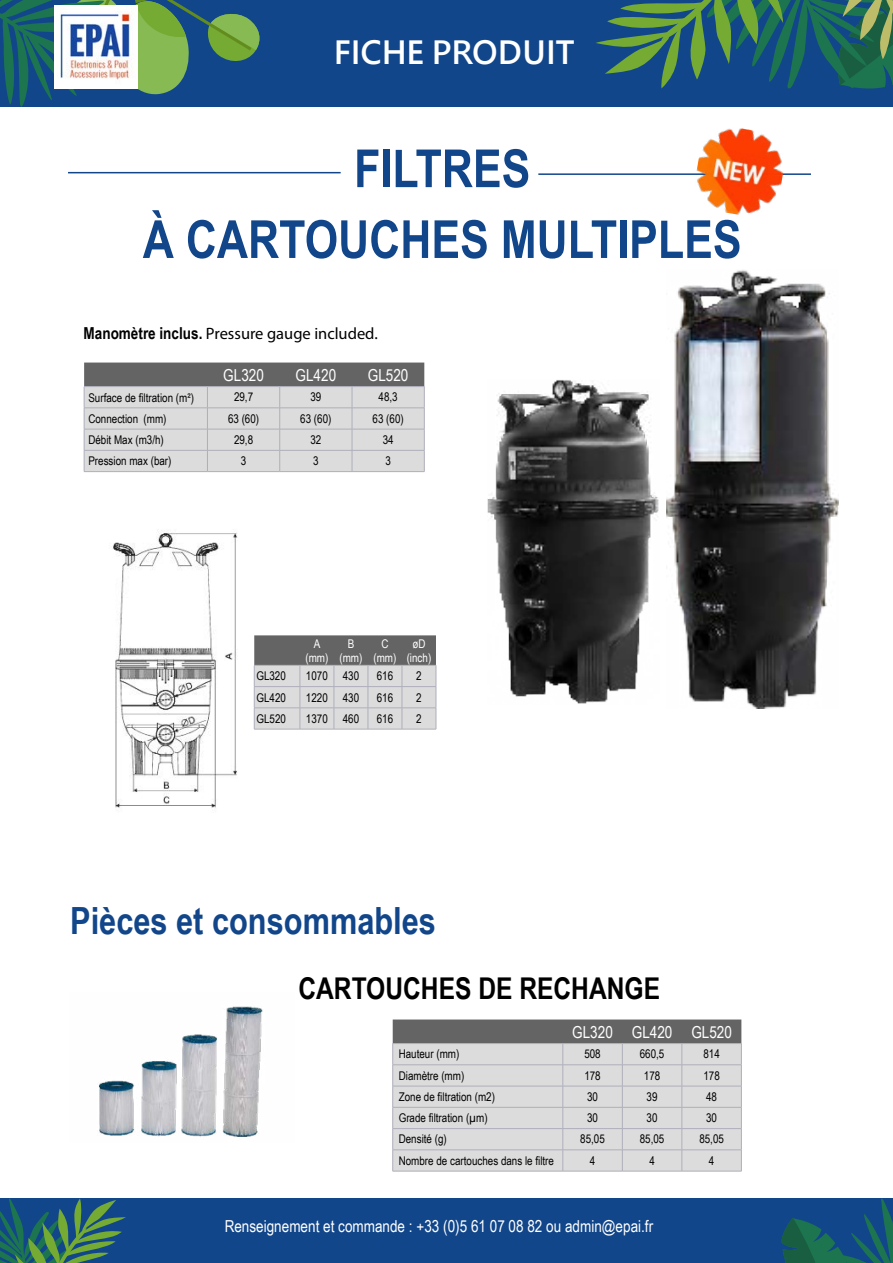
<style>
.page{position:relative;width:893px;height:1263px;background:#fff}
.page>*{position:absolute;margin:0;border:0;box-sizing:border-box;transform-origin:0 0}
.t1{font:700 52.5px/70.8px "Arial Narrow";color:#12468a;text-align:center}
.t2{font:700 37.5px "Arial Narrow";color:#12468a}
.t3{font:700 31.5px "Microsoft Jheng Hei";color:#fff}
.t4{font:700 30px "Arial Narrow";color:#000}
.t5{font:16.5px "Arial Narrow";color:#fff}
.t6{font:16.5px "Myriad Pro";color:#000}
.t7{font:12px "Arial Narrow";color:#000}
.t8{font:12px/14.4px "Arial Narrow";color:#fff;text-align:center}
.s1{font-family:"Arial Narrow";font-weight:700}
</style>
<div class="page">
<div style="left:0;top:0;width:893px;height:106px;background:#12468a"></div>
<div style="left:0;top:1198px;width:893px;height:65px;background:#12468a"></div>
<svg style="left:0;top:1198px;width:126px;height:65px"></svg>
<svg style="left:781px;top:1198px;width:112px;height:65px"></svg>
<svg style="left:0;top:0;width:263px;height:107px"></svg>
<svg style="left:596px;top:0;width:297px;height:89px"></svg>
<img style="left:55px;top:6px;width:82px;height:82px">
<img style="left:99px;top:1006px;width:164px;height:131px">
<svg style="left:84px;top:363px;width:341px;height:109px;background:#c0c0c0"></svg>
<hr style="left:84px;top:471px;width:123px;height:1px;background:#aeafbb">
<hr style="left:207px;top:471px;width:73px;height:1px;background:#aeafbb">
<hr style="left:280px;top:471px;width:72px;height:1px;background:#aeafbb">
<hr style="left:352px;top:471px;width:72px;height:1px;background:#aeafbb">
<svg style="left:392px;top:1019px;width:350px;height:152px;background:#c7c7c7"></svg>
<hr style="left:392px;top:1171px;width:171px;height:1px;background:#aeafbb">
<hr style="left:563px;top:1171px;width:59px;height:1px;background:#aeafbb">
<hr style="left:622px;top:1171px;width:60px;height:1px;background:#aeafbb">
<hr style="left:682px;top:1171px;width:60px;height:1px;background:#aeafbb">
<hr style="left:68px;top:172px;width:273px;height:1px;background:#12468a">
<hr style="left:538px;top:173px;width:273px;height:2px;background:#12468a">
<img style="left:674px;top:270px;width:164px;height:439px">
<img style="left:690px;top:128px;width:99px;height:87px">
<svg style="left:254px;top:635px;width:183px;height:94px;background:#b4b4b5"></svg>
<hr style="left:254px;top:729px;width:46px;height:1px;background:#aeafbb">
<hr style="left:300px;top:729px;width:34px;height:1px;background:#aeafbb">
<hr style="left:334px;top:729px;width:34px;height:1px;background:#aeafbb">
<hr style="left:368px;top:729px;width:34px;height:1px;background:#aeafbb">
<hr style="left:402px;top:729px;width:34px;height:1px;background:#aeafbb">
<img style="left:113px;top:529px;width:125px;height:279px">
<img style="left:487px;top:363px;width:192px;height:346px">
<h3 class="t3" style="left:334px;top:32px;width:242px">FICHE PRODUIT</h3>
<h1 class="t1" style="left:143px;top:131px;width:600px">FILTRES<br>À CARTOUCHES MULTIPLES</h1>
<h3 class="t6" style="left:84px;top:324px;width:296px"><span class="s1">Manomètre inclus.</span> Pressure gauge included.</h3>
<h3 class="t5" style="left:223px;top:363px;width:42px">GL320</h3>
<h3 class="t5" style="left:296px;top:363px;width:42px">GL420</h3>
<h3 class="t5" style="left:368px;top:363px;width:42px">GL520</h3>
<p class="t7" style="left:88px;top:388px;width:107px">Surface de filtration (m²)</p>
<p class="t7" style="left:234px;top:388px;width:21px">29,7</p>
<p class="t7" style="left:310px;top:388px;width:12px">39</p>
<p class="t7" style="left:379px;top:388px;width:21px">48,3</p>
<p class="t7" style="left:88px;top:410px;width:80px">Connection (mm)</p>
<p class="t7" style="left:228px;top:409px;width:33px">63 (60)</p>
<p class="t7" style="left:300px;top:409px;width:33px">63 (60)</p>
<p class="t7" style="left:373px;top:409px;width:33px">63 (60)</p>
<p class="t7" style="left:88px;top:431px;width:77px">Débit Max (m3/h)</p>
<p class="t7" style="left:234px;top:431px;width:21px">29,8</p>
<p class="t7" style="left:310px;top:431px;width:12px">32</p>
<p class="t7" style="left:383px;top:431px;width:12px">34</p>
<p class="t7" style="left:88px;top:452px;width:85px">Pression max (bar)</p>
<p class="t7" style="left:241px;top:452px;width:7px">3</p>
<p class="t7" style="left:313px;top:452px;width:7px">3</p>
<p class="t7" style="left:385px;top:452px;width:7px">3</p>
<p class="t8" style="left:305px;top:636px;width:24px">A (mm)</p>
<p class="t8" style="left:339px;top:636px;width:24px">B (mm)</p>
<p class="t8" style="left:373px;top:636px;width:24px">C (mm)</p>
<p class="t8" style="left:407px;top:636px;width:26px">øD (inch)</p>
<p class="t7" style="left:256px;top:667px;width:31px">GL320</p>
<p class="t7" style="left:306px;top:667px;width:55px">1070 430</p>
<p class="t7" style="left:377px;top:667px;width:18px">616</p>
<p class="t7" style="left:416px;top:667px;width:7px">2</p>
<p class="t7" style="left:256px;top:688px;width:31px">GL420</p>
<p class="t7" style="left:306px;top:688px;width:55px">1220 430</p>
<p class="t7" style="left:377px;top:688px;width:18px">616</p>
<p class="t7" style="left:416px;top:688px;width:7px">2</p>
<p class="t7" style="left:256px;top:710px;width:31px">GL520</p>
<p class="t7" style="left:306px;top:710px;width:55px">1370 460</p>
<p class="t7" style="left:377px;top:710px;width:18px">616</p>
<p class="t7" style="left:416px;top:710px;width:7px">2</p>
<h2 class="t2" style="left:70px;top:893px;width:367px">Pièces et consommables</h2>
<h3 class="t4" style="left:298px;top:965px;width:363px">CARTOUCHES DE RECHANGE</h3>
<h3 class="t5" style="left:572px;top:1019px;width:161px">GL320 GL420 GL520</h3>
<p class="t7" style="left:399px;top:1045px;width:62px">Hauteur (mm)</p>
<p class="t7" style="left:584px;top:1045px;width:18px">508</p>
<p class="t7" style="left:640px;top:1045px;width:26px">660,5</p>
<p class="t7" style="left:703px;top:1045px;width:18px">814</p>
<p class="t7" style="left:399px;top:1066px;width:67px">Diamètre (mm)</p>
<p class="t7" style="left:584px;top:1066px;width:18px">178</p>
<p class="t7" style="left:644px;top:1066px;width:18px">178</p>
<p class="t7" style="left:703px;top:1066px;width:18px">178</p>
<p class="t7" style="left:399px;top:1088px;width:98px">Zone de filtration (m2)</p>
<p class="t7" style="left:587px;top:1088px;width:12px">30</p>
<p class="t7" style="left:647px;top:1088px;width:12px">39</p>
<p class="t7" style="left:706px;top:1088px;width:12px">48</p>
<p class="t7" style="left:399px;top:1109px;width:90px">Grade filtration (µm)</p>
<p class="t7" style="left:587px;top:1109px;width:12px">30</p>
<p class="t7" style="left:647px;top:1109px;width:12px">30</p>
<p class="t7" style="left:706px;top:1109px;width:12px">30</p>
<p class="t7" style="left:399px;top:1130px;width:50px">Densité (g)</p>
<p class="t7" style="left:580px;top:1130px;width:26px">85,05</p>
<p class="t7" style="left:640px;top:1130px;width:26px">85,05</p>
<p class="t7" style="left:699px;top:1130px;width:26px">85,05</p>
<p class="t7" style="left:399px;top:1151px;width:157px">Nombre de cartouches dans le filtre</p>
<p class="t7" style="left:590px;top:1151px;width:7px">4</p>
<p class="t7" style="left:649px;top:1151px;width:7px">4</p>
<p class="t7" style="left:709px;top:1151px;width:7px">4</p>
<h3 class="t5" style="left:225px;top:1214px;width:430px">Renseignement et commande : +33 (0)5 61 07 08 82 ou admin@epai.fr</h3>
</div>
